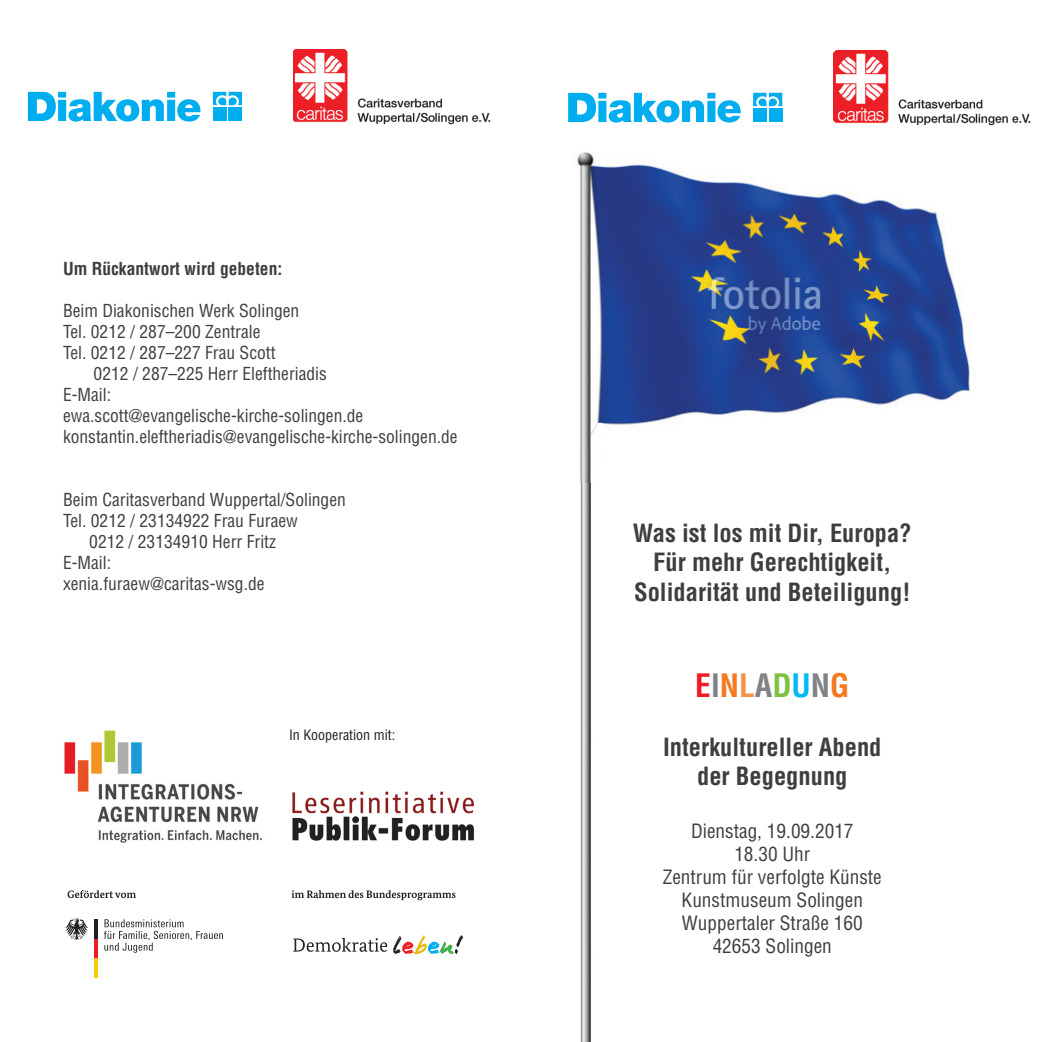
<style>
.page{position:relative;width:1042px;height:1042px;background:#fff}
.page>*{position:absolute;margin:0;border:0;box-sizing:border-box;transform-origin:0 0}
.t1{font:700 condensed 31.5px "Helvetica";color:#808285}
.t2{font:700 condensed 24.5px/29.4px "Helvetica";color:#3e3e3f;text-align:center}
.t3{font:condensed 19.25px/23.1px "Helvetica";color:#3e3e3f;text-align:center}
.t4{font:condensed 17.5px/21px "Helvetica";color:#3e3e3f}
.t5{font:700 condensed 17.5px "Helvetica";color:#3e3e3f}
.t6{font:condensed 14px "Helvetica";color:#231f20}
.s1{color:#ee1c28}
.s2{color:#f47921}
.s3{color:#f69146}
.s4{color:#7fc241}
.s5{color:#00baf1}
</style>
<div class="page">
<img style="left:833px;top:51px;width:198px;height:74px">
<svg style="left:568px;top:93px;width:173px;height:30px"></svg>
<svg style="left:753px;top:93px;width:29px;height:13px"></svg>
<div style="left:753px;top:109px;width:13px;height:13px;background:#00aeef"></div>
<div style="left:769px;top:109px;width:13px;height:13px;background:#00aeef"></div>
<img style="left:293px;top:50px;width:198px;height:74px">
<svg style="left:28px;top:92px;width:172px;height:30px"></svg>
<svg style="left:213px;top:92px;width:29px;height:13px"></svg>
<div style="left:213px;top:108px;width:13px;height:13px;background:#00aeef"></div>
<div style="left:229px;top:108px;width:13px;height:13px;background:#00aeef"></div>
<img style="left:292px;top:791px;width:182px;height:50px">
<hr style="left:94px;top:919px;width:3px;height:20px;background:#231f20">
<hr style="left:94px;top:939px;width:3px;height:19px;background:#ee1d23">
<hr style="left:94px;top:958px;width:3px;height:20px;background:#f4cf02">
<svg style="left:65px;top:918px;width:23px;height:21px"></svg>
<svg style="left:104px;top:919px;width:119px;height:34px"></svg>
<svg style="left:293px;top:938px;width:94px;height:14px"></svg>
<svg style="left:393px;top:935px;width:70px;height:19px"></svg>
<svg style="left:68px;top:890px;width:68px;height:8px"></svg>
<svg style="left:292px;top:890px;width:163px;height:10px"></svg>
<img style="left:64px;top:730px;width:198px;height:113px">
<img style="left:577px;top:152px;width:393px;height:332px">
<img style="left:580px;top:484px;width:11px;height:247px">
<img style="left:580px;top:731px;width:11px;height:215px">
<div style="left:916px;top:466px;width:94px;height:23px;background:#fff"></div>
<img style="left:580px;top:946px;width:11px;height:96px">
<div style="left:593px;top:423px;width:10px;height:66px;background:#fff"></div>
<svg style="left:590px;top:423px;width:8px;height:13px"></svg>
<p class="t5" style="left:63px;top:257px;width:221px">Um Rückantwort wird gebeten:</p>
<p class="t4" style="left:63px;top:300px;width:238px">Beim Diakonischen Werk Solingen<br>Tel. 0212 / 287–200 Zentrale<br>Tel. 0212 / 287–227 Frau Scott</p>
<p class="t4" style="left:63px;top:363px;width:396px;text-indent:31px">0212 / 287–225 Herr Eleftheriadis<br>E-Mail:<br>ewa.scott@evangelische-kirche-solingen.de konstantin.eleftheriadis@evangelische-kirche-solingen.de</p>
<p class="t4" style="left:63px;top:489px;width:284px">Beim Caritasverband Wuppertal/Solingen</p>
<p class="t4" style="left:63px;top:510px;width:236px">Tel. 0212 / 23134922 Frau Furaew</p>
<p class="t4" style="left:89px;top:531px;width:188px">0212 / 23134910 Herr Fritz</p>
<p class="t4" style="left:63px;top:552px;width:50px">E-Mail:</p>
<p class="t4" style="left:63px;top:573px;width:203px">xenia.furaew@caritas-wsg.de</p>
<p class="t6" style="left:289px;top:726px;width:108px">In Kooperation mit:</p>
<h2 class="t2" style="left:633px;top:518px;width:280px">Was ist los mit Dir, Europa?<br>Für mehr Gerechtigkeit,<br>Solidarität und Beteiligung!</h2>
<h1 class="t1" style="left:695px;top:666px;width:156px"><span class="s1">E</span>I<span class="s2">N</span><span class="s3">L</span>A<span class="s4">D</span><span class="s5">U</span>N<span class="s2">G</span></h1>
<h2 class="t2" style="left:663px;top:732px;width:220px">Interkultureller Abend der Begegnung</h2>
<p class="t3" style="left:663px;top:819px;width:221px">Dienstag, 19.09.2017<br>18.30 Uhr<br>Zentrum für verfolgte Künste<br>Kunstmuseum Solingen<br>Wuppertaler Straße 160<br>42653 Solingen</p>
</div>
